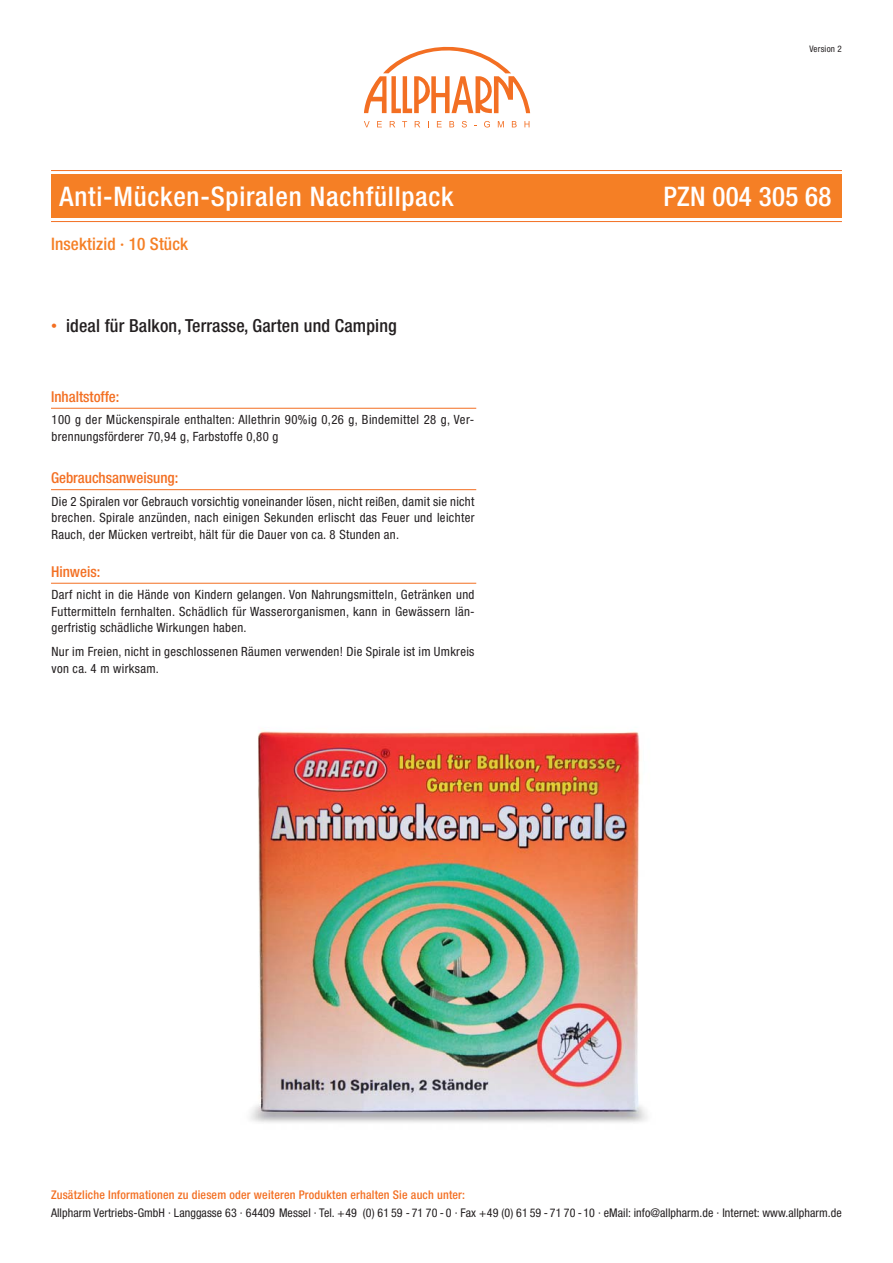
<style>
.page{position:relative;width:893px;height:1263px;background:#fff}
.page>*{position:absolute;margin:0;border:0;box-sizing:border-box;transform-origin:0 0}
.t1{font:500 condensed 27px "Helvetica Neue";letter-spacing:.03em;color:#fff}
.t2{font:500 condensed 27px "Helvetica Neue";letter-spacing:.01em;color:#fff}
.t3{font:500 condensed 18px "Helvetica Neue";letter-spacing:.01em;color:#231f20}
.t4{font:500 condensed 17.25px "Helvetica Neue";letter-spacing:.01em;color:#f57f25}
.t5{font:500 condensed 15px "Helvetica Neue";color:#f36f22}
.t6{font:condensed 12.75px/16.5px "Helvetica Neue";letter-spacing:.025em;color:#231f20;text-align:justify}
.t7{font:condensed 12px "Helvetica Neue";letter-spacing:.005em;color:#231f20}
.t8{font:500 condensed 12px "Helvetica Neue";letter-spacing:.015em;color:#f36f22}
.t9{font:condensed 9px "Helvetica Neue";letter-spacing:.025em;color:#231f20}
.s1{font-size:12px;color:#f36f22}
</style>
<div class="page">
<div style="left:51px;top:174px;width:791px;height:44px;background:#f57f25"></div>
<svg style="left:364px;top:47px;width:166px;height:66px"></svg>
<svg style="left:364px;top:121px;width:6px;height:6px"></svg>
<svg style="left:377px;top:121px;width:5px;height:6px"></svg>
<svg style="left:390px;top:121px;width:5px;height:6px"></svg>
<svg style="left:415px;top:121px;width:5px;height:6px"></svg>
<svg style="left:437px;top:121px;width:5px;height:6px"></svg>
<svg style="left:449px;top:121px;width:5px;height:6px"></svg>
<svg style="left:462px;top:121px;width:5px;height:6px"></svg>
<svg style="left:484px;top:121px;width:6px;height:6px"></svg>
<svg style="left:498px;top:121px;width:6px;height:6px"></svg>
<svg style="left:512px;top:121px;width:5px;height:6px"></svg>
<svg style="left:524px;top:121px;width:5px;height:6px"></svg>
<hr style="left:51px;top:170px;width:791px;height:1px;background:#f36f22">
<hr style="left:51px;top:221px;width:791px;height:1px;background:#f36f22">
<hr style="left:51px;top:583px;width:425px;height:1px;background:#f36f22">
<hr style="left:51px;top:489px;width:425px;height:1px;background:#f36f22">
<hr style="left:51px;top:408px;width:425px;height:1px;background:#f36f22">
<img style="left:250px;top:730px;width:397px;height:393px">
<p class="t9" style="left:809px;top:46px;width:34px">Version 2</p>
<h1 class="t1" style="left:60px;top:186px;width:396px">Anti-Mücken-Spiralen Nachfüllpack</h1>
<h1 class="t2" style="left:663px;top:186px;width:169px">PZN 004 305 68</h1>
<h3 class="t4" style="left:51px;top:238px;width:139px">Insektizid · 10 Stück</h3>
<h2 class="t3" style="left:51px;top:319px;width:347px"><span class="s1">•</span> ideal für Balkon, Terrasse, Garten und Camping</h2>
<p class="t5" style="left:51px;top:391px;width:70px">Inhaltstoffe:</p>
<p class="t6" style="left:52px;top:413px;width:424px">100 g der Mückenspirale enthalten: Allethrin 90%ig 0,26 g, Bindemittel 28 g, Ver&shy;brennungsförderer 70,94 g, Farbstoffe 0,80 g</p>
<p class="t5" style="left:51px;top:473px;width:129px">Gebrauchsanweisung:</p>
<p class="t6" style="left:52px;top:494px;width:424px">Die 2 Spiralen vor Gebrauch vorsichtig voneinander lösen, nicht reißen, damit sie nicht brechen. Spirale anzünden, nach einigen Sekunden erlischt das Feuer und leichter Rauch, der Mücken vertreibt, hält für die Dauer von ca. 8 Stunden an.</p>
<p class="t5" style="left:51px;top:566px;width:51px">Hinweis:</p>
<p class="t6" style="left:52px;top:587px;width:425px">Darf nicht in die Hände von Kindern gelangen. Von Nahrungsmitteln, Getränken und Futtermitteln fernhalten. Schädlich für Wasserorganismen, kann in Gewässern län&shy;gerfristig schädliche Wirkungen haben.</p>
<p class="t6" style="left:52px;top:644px;width:424px">Nur im Freien, nicht in geschlossenen Räumen verwenden! Die Spirale ist im Umkreis von ca. 4 m wirksam.</p>
<p class="t8" style="left:51px;top:1191px;width:416px">Zusätzliche Informationen zu diesem oder weiteren Produkten erhalten Sie auch unter:</p>
<p class="t7" style="left:51px;top:1208px;width:792px">Allpharm Vertriebs-GmbH · Langgasse 63 · 64409 Messel · Tel. +49 (0) 61 59 - 71 70 - 0 · Fax +49 (0) 61 59 - 71 70 -10 · eMail: info@allpharm.de · Internet: www.allpharm.de</p>
</div>
